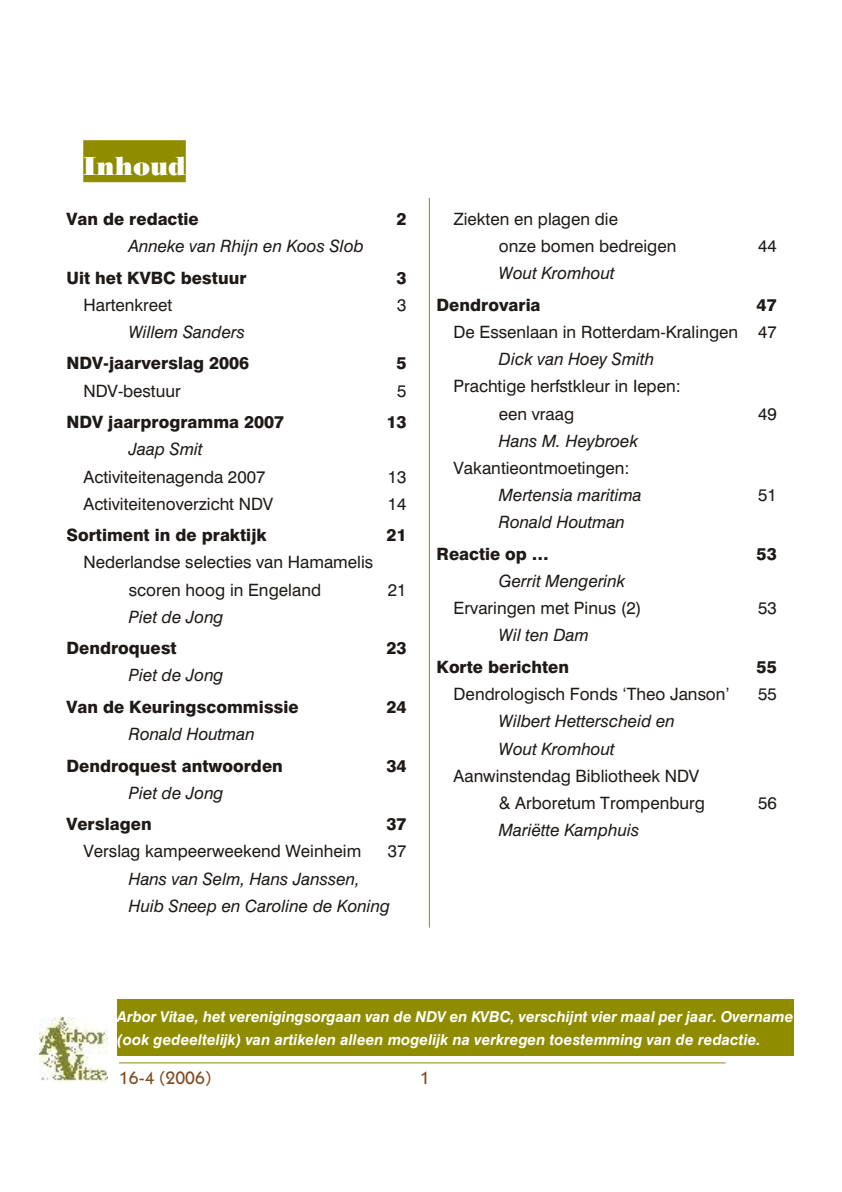
<style>
.page{position:relative;width:842px;height:1192px;background:#fff}
.page>*{position:absolute;margin:0;border:0;box-sizing:border-box;transform-origin:0 0}
.t1{font:26px "Poster Bodoni BT";color:#fff}
.t2{font:18px "Kabel Md BT";color:#824d24}
.t3{font:17px/27.2px "Swis 721 BT";color:#1f1a17}
.t4{font:italic 17px/27.2px "Swis 721 BT";color:#1f1a17}
.t5{font:17px "Swis 721 Hv BT";color:#1f1a17}
.t6{font:italic 700 15px/22.8px "Swis 721 BT";letter-spacing:.005em;color:#fff}
</style>
<div class="page">
<hr style="left:119px;top:1063px;width:607px;height:1px;background:#8f8c00">
<img style="left:40px;top:1017px;width:67px;height:65px">
<div style="left:117px;top:999px;width:676px;height:57px;background:#8f8c00"></div>
<hr style="left:429px;top:198px;width:1px;height:730px;background:#8f8c00">
<div style="left:83px;top:140px;width:103px;height:42px;background:#8f8c00"></div>
<h1 class="t1" style="left:83px;top:155px;width:104px">Inhoud</h1>
<p class="t5" style="left:66px;top:212px;width:134px">Van de re dac tie</p>
<p class="t5" style="left:397px;top:212px;width:12px">2</p>
<p class="t4" style="left:129px;top:234px;width:236px">Anne ke van Rhijn en Koos Slob</p>
<p class="t5" style="left:66px;top:271px;width:182px">Uit het KVBC be stuur</p>
<p class="t5" style="left:397px;top:271px;width:12px">3</p>
<p class="t3" style="left:83px;top:293px;width:90px">Har tenk reet</p>
<p class="t3" style="left:397px;top:293px;width:11px">3</p>
<p class="t4" style="left:129px;top:320px;width:118px">Wil lem San ders</p>
<p class="t5" style="left:66px;top:357px;width:184px">NDV-jaar ver slag 2006</p>
<p class="t5" style="left:397px;top:357px;width:12px">5</p>
<p class="t3" style="left:83px;top:379px;width:99px">NDV-be stuur</p>
<p class="t3" style="left:397px;top:379px;width:11px">5</p>
<p class="t5" style="left:66px;top:415px;width:219px">NDV jaar pro gram ma 2007</p>
<p class="t5" style="left:387px;top:415px;width:22px">13</p>
<p class="t4" style="left:129px;top:437px;width:75px">Jaap Smit</p>
<p class="t3" style="left:83px;top:465px;width:184px">Acti vi tei te na gen da 2007</p>
<p class="t3" style="left:388px;top:465px;width:20px">13</p>
<p class="t3" style="left:83px;top:492px;width:191px">Acti vi tei ten over zicht NDV</p>
<p class="t3" style="left:388px;top:492px;width:20px">14</p>
<p class="t5" style="left:66px;top:528px;width:202px">Sor ti ment in de prak tijk</p>
<p class="t5" style="left:387px;top:528px;width:22px">21</p>
<p class="t3" style="left:83px;top:550px;width:291px;text-align:center">Ne der land se se lec ties van Ha ma me lis sco ren hoog in Enge land</p>
<p class="t3" style="left:388px;top:578px;width:20px">21</p>
<p class="t4" style="left:129px;top:605px;width:96px">Piet de Jong</p>
<p class="t5" style="left:66px;top:641px;width:112px">Den dro quest</p>
<p class="t5" style="left:387px;top:641px;width:22px">23</p>
<p class="t4" style="left:129px;top:663px;width:96px">Piet de Jong</p>
<p class="t5" style="left:66px;top:700px;width:234px">Van de Keu rings com mis sie</p>
<p class="t5" style="left:387px;top:700px;width:22px">24</p>
<p class="t4" style="left:129px;top:722px;width:128px">Ro nald Hout man</p>
<p class="t5" style="left:66px;top:759px;width:218px">Den dro quest ant woor den</p>
<p class="t5" style="left:387px;top:759px;width:22px">34</p>
<p class="t4" style="left:129px;top:781px;width:96px">Piet de Jong</p>
<p class="t5" style="left:66px;top:817px;width:87px">Ver sla gen</p>
<p class="t5" style="left:387px;top:817px;width:22px">37</p>
<p class="t3" style="left:83px;top:839px;width:279px">Ver slag kam peer week end Wein heim</p>
<p class="t3" style="left:388px;top:839px;width:20px">37</p>
<p class="t4" style="left:129px;top:867px;width:263px">Hans van Selm, Hans Janssen,<br>Huib Sneep en Car oli ne de Ko ning</p>
<p class="t3" style="left:499px;top:207px;width:179px;text-indent:-45px">Ziek ten en plagen die<br>onze bo men be drei gen</p>
<p class="t3" style="left:758px;top:234px;width:20px">44</p>
<p class="t4" style="left:499px;top:261px;width:117px">Wout Krom hout</p>
<p class="t5" style="left:437px;top:298px;width:105px">Den dro va ria</p>
<p class="t5" style="left:757px;top:298px;width:22px">47</p>
<p class="t3" style="left:454px;top:320px;width:325px">De Essen laan in Rot ter dam-Kra ling en 47</p>
<p class="t4" style="left:499px;top:347px;width:157px">Dick van Hoey Smith</p>
<p class="t3" style="left:499px;top:374px;width:183px;text-indent:-45px">Pracht i ge herfst kleur in Ie pen: een vraag</p>
<p class="t3" style="left:758px;top:402px;width:20px">49</p>
<p class="t4" style="left:499px;top:429px;width:141px">Hans M. Hey broek</p>
<p class="t3" style="left:454px;top:456px;width:178px">Va kan tie ont moe ting en:</p>
<p class="t4" style="left:499px;top:483px;width:144px">Mer ten sia ma ri ti ma</p>
<p class="t3" style="left:758px;top:483px;width:20px">51</p>
<p class="t4" style="left:499px;top:510px;width:128px">Ro nald Hout man</p>
<p class="t5" style="left:437px;top:547px;width:114px">Re ac tie op …</p>
<p class="t5" style="left:757px;top:547px;width:22px">53</p>
<p class="t4" style="left:499px;top:569px;width:128px">Ger rit Meng erink</p>
<p class="t3" style="left:454px;top:596px;width:190px">Erva ring en met Pi nus (2)</p>
<p class="t3" style="left:758px;top:596px;width:20px">53</p>
<p class="t4" style="left:499px;top:623px;width:92px">Wil ten Dam</p>
<p class="t5" style="left:437px;top:660px;width:134px">Kor te be rich ten</p>
<p class="t5" style="left:757px;top:660px;width:22px">55</p>
<p class="t3" style="left:454px;top:682px;width:278px">Den dro lo gisch Fonds ‘Theo Janson’</p>
<p class="t3" style="left:758px;top:682px;width:20px">55</p>
<p class="t4" style="left:499px;top:709px;width:177px">Wil bert Het ter scheid en<br>Wout Krom hout</p>
<p class="t3" style="left:499px;top:764px;width:207px;text-indent:-45px">Aan win sten dag Bi bli o theek NDV &amp; Arbo re tum Trom pen burg</p>
<p class="t3" style="left:758px;top:791px;width:20px">56</p>
<p class="t4" style="left:499px;top:818px;width:142px">Ma ri ëtte Kamp huis</p>
<p class="t6" style="left:117px;top:1007px;width:678px">Arbor Vi tae, het ve re ni gings or gaan van de NDV en KVBC, ver schijnt vier maal per jaar. Over na me (ook ge deel te lijk) van ar ti ke len al leen mo ge lijk na ver kre gen toe stem ming van de re dac tie.</p>
<p class="t2" style="left:119px;top:1070px;width:94px">16-4 (2006)</p>
<p class="t2" style="left:420px;top:1070px;width:11px">1</p>
</div>
